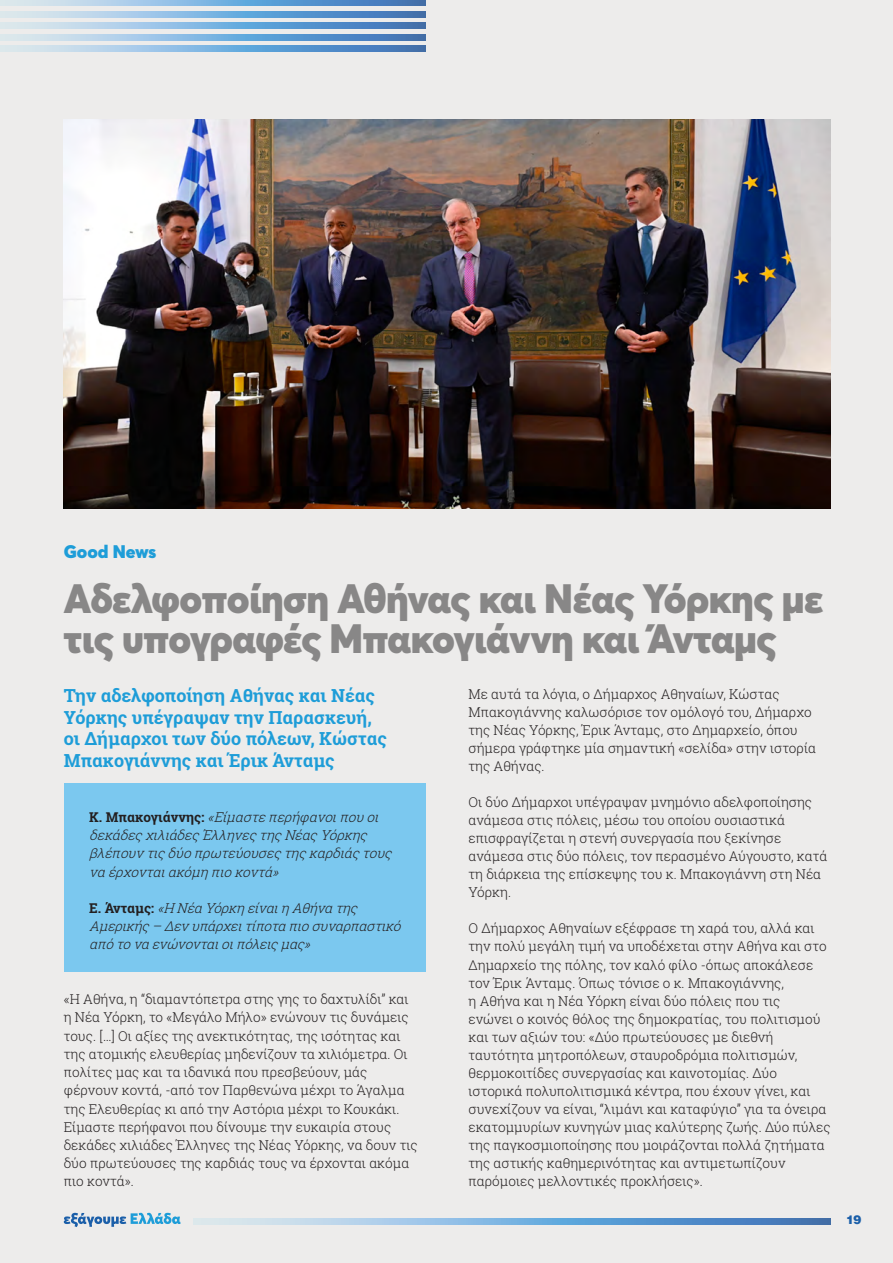
<style>
.page{position:relative;width:893px;height:1263px;background:#edeceb}
.page>*{position:absolute;margin:0;border:0;box-sizing:border-box;transform-origin:0 0}
.t1{font:900 40.5px/40.5px "Averta";letter-spacing:-.015em;color:#888787}
.t2{font:700 18px/21.9px "Roboto Slab";color:#1e9dd8}
.t3{font:900 18px "Averta";color:#1e9dd8}
.t4{font:300 13.5px/18px "Roboto Slab";color:#231f20}
.t5{font:italic 300 13.5px/18.3px "Roboto Slab";color:#231f20}
.t6{font:900 12px "UB Helvetica";color:#1b5fa9}
.s1{font-weight:700;font-style:normal}
</style>
<div class="page">
<svg style="left:0;top:0;width:426px;height:6px;background:#83b0d9"></svg>
<svg style="left:0;top:23px;width:426px;height:6px;background:#83b0d9"></svg>
<svg style="left:0;top:46px;width:426px;height:5px;background:#83b0d9"></svg>
<svg style="left:0;top:11px;width:426px;height:6px;background:#83b0d9"></svg>
<svg style="left:0;top:34px;width:426px;height:6px;background:#83b0d9"></svg>
<svg style="left:64px;top:1213px;width:117px;height:14px"></svg>
<svg style="left:194px;top:1219px;width:637px;height:5px;background:#83b0d9"></svg>
<div style="left:64px;top:783px;width:361px;height:189px;background:#7bc8ef"></div>
<img style="left:64px;top:119px;width:767px;height:389px">
<h2 class="t3" style="left:64px;top:540px;width:94px">Good News</h2>
<h1 class="t1" style="left:64px;top:578px;width:761px">Αδελφοποίηση Αθήνας και Νέας Υόρκης με τις υπογραφές Μπακογιάννη και Άνταμς</h1>
<h2 class="t2" style="left:64px;top:684px;width:324px">Την αδελφοποίηση Αθήνας και Νέας<br>Υόρκης υπέγραψαν την Παρασκευή, οι Δήμαρχοι των δύο πόλεων, Κώστας<br>Μπακογιάννης και Έρικ Άνταμς</h2>
<p class="t5" style="left:89px;top:807px;width:308px"><span class="s1">Κ . Μ π α κ ο γ ι ά ν ν η ς :</span> «Είμαστεπερήφανοιπουοι δεκάδεςχιλιάδεςΈλληνεςτηςΝέαςΥόρκης βλέπουντιςδύοπρωτεύουσεςτηςκαρδιάςτους ναέρχονταιακόμηπιοκοντά»</p>
<p class="t5" style="left:89px;top:899px;width:317px"><span class="s1">Ε . Ά ν τ α μ ς :</span> «Η ΝέαΥόρκηείναιηΑθήνατης<br>Αμερικής– Δενυπάρχειτίποταπιοσυναρπαστικό απότοναενώνονταιοιπόλειςμας»</p>
<p class="t4" style="left:64px;top:990px;width:355px">«Η Αθήνα, η “διαμαντόπετρα στης γης το δαχτυλίδι” και η Νέα Υόρκη, το «Μεγάλο Μήλο» ενώνουν τις δυνάμεις τους. […] Οι αξίες της ανεκτικότητας, της ισότητας και της ατομικής ελευθερίας μηδενίζουν τα χιλιόμετρα. Οι πολίτες μας και τα ιδανικά που πρεσβεύουν, μάς φέρνουν κοντά, -από τον Παρθενώνα μέχρι το Άγαλμα της Ελευθερίας κι από την Αστόρια μέχρι το Κουκάκι.<br>Είμαστε περήφανοι που δίνουμε την ευκαιρία στους δεκάδες χιλιάδες Έλληνες της Νέας Υόρκης, να δουν τις δύο πρωτεύουσες της καρδιάς τους να έρχονται ακόμα πιο κοντά».</p>
<p class="t4" style="left:468px;top:684px;width:349px">Με αυτά τα λόγια, ο Δήμαρχος Αθηναίων, Κώστας Μπακογιάννης καλωσόρισε τον ομόλογό του, Δήμαρχο της Νέας Υόρκης, Έρικ Άνταμς, στο Δημαρχείο, όπου σήμερα γράφτηκε μία σημαντική «σελίδα» στην ιστορία της Αθήνας.</p>
<p class="t4" style="left:468px;top:793px;width:360px">Οι δύο Δήμαρχοι υπέγραψαν μνημόνιο αδελφοποίησης ανάμεσα στις πόλεις, μέσω του οποίου ουσιαστικά επισφραγίζεται η στενή συνεργασία που ξεκίνησε ανάμεσα στις δύο πόλεις, τον περασμένο Αύγουστο, κατά τη διάρκεια της επίσκεψης του κ. Μπακογιάννη στη Νέα Υόρκη.</p>
<p class="t4" style="left:468px;top:919px;width:364px">Ο Δήμαρχος Αθηναίων εξέφρασε τη χαρά του, αλλά και την πολύ μεγάλη τιμή να υποδέχεται στην Αθήνα και στο Δημαρχείο της πόλης, τον καλό φίλο -όπως αποκάλεσε τον Έρικ Άνταμς. Όπως τόνισε ο κ. Μπακογιάννης,<br>η Αθήνα και η Νέα Υόρκη είναι δύο πόλεις που τις<br>ενώνει ο κοινός θόλος της δημοκρατίας, του πολιτισμού και των αξιών του: «Δύο πρωτεύουσες με διεθνή ταυτότητα μητροπόλεων, σταυροδρόμια πολιτισμών, θερμοκοιτίδες συνεργασίας και καινοτομίας. Δύο ιστορικά πολυπολιτισμικά κέντρα, που έχουν γίνει, και συνεχίζουν να είναι, “λιμάνι και καταφύγιο” για τα όνειρα εκατομμυρίων κυνηγών μιας καλύτερης ζωής. Δύο πύλες της παγκοσμιοποίησης που μοιράζονται πολλά ζητήματα της αστικής καθημερινότητας και αντιμετωπίζουν παρόμοιες μελλοντικές προκλήσεις».</p>
<p class="t6" style="left:846px;top:1212px;width:17px">19</p>
</div>
